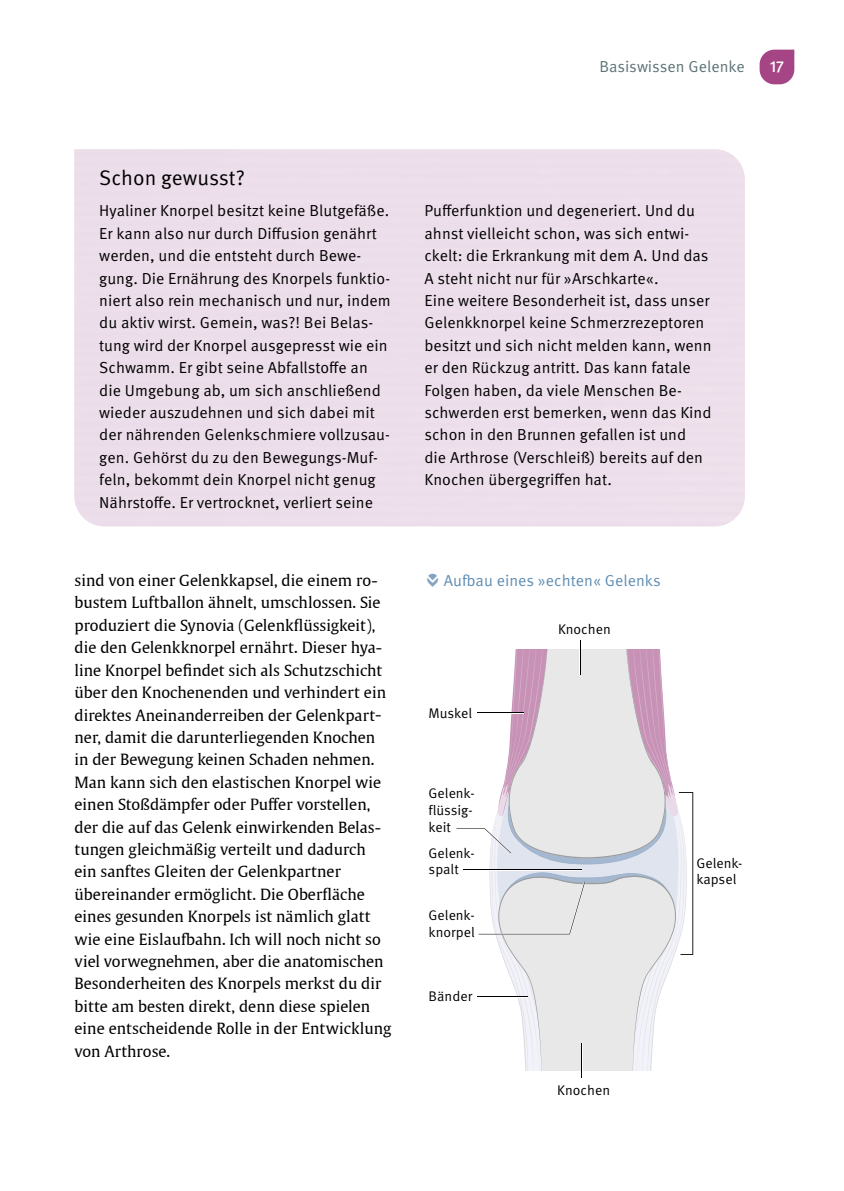
<style>
.page{position:relative;width:844px;height:1191px;background:#fff}
.page>*{position:absolute;margin:0;border:0;box-sizing:border-box;transform-origin:0 0}
.t1{font:21px "Meta Pro Norm";color:#000}
.t2{font:15.92px/22.4px "Meta Pro Norm";letter-spacing:.005em;color:#000}
.t3{font:15.92px "Meta Pro Norm";letter-spacing:.005em;color:#5f8db3}
.t4{font:15.92px "Meta Pro Norm";letter-spacing:-.005em;color:#5e7276}
.t5{font:500 15.92px "Meta Pro";color:#fff}
.t6{font:15.4px/22.4px "Thieme Gulliver 2011";letter-spacing:.005em;color:#000}
.t7{font:14px/16.8px "Meta Pro Norm";color:#000}
.s1{font-family:"MVS Buttons 2012";font-size:14.53px;color:#84a2c2}
</style>
<div class="page">
<svg style="left:759px;top:50px;width:35px;height:34px"></svg>
<svg style="left:456px;top:640px;width:238px;height:438px;fill:#e8e8e9"></svg>
<p class="t4" style="left:599px;top:55px;width:146px">Basiswissen Gelenke</p>
<p class="t5" style="left:769px;top:55px;width:16px">17</p>
<h1 class="t1" style="left:99px;top:162px;width:147px">Schon gewusst?</h1>
<p class="t2" style="left:99px;top:198px;width:293px">Hyaliner Knorpel besitzt keine Blutgefäße.<br>Er kann also nur durch Diffusion genährt werden, und die entsteht durch Bewe&shy;gung. Die Ernährung des Knorpels funktio&shy;niert also rein mechanisch und nur, indem du aktiv wirst. Gemein, was?! Bei Belas&shy;tung wird der Knorpel ausgepresst wie ein Schwamm. Er gibt seine Abfallstoffe an die Umgebung ab, um sich anschließend wieder auszudehnen und sich dabei mit der nährenden Gelenkschmiere vollzusau&shy;gen. Gehörst du zu den Bewegungs-Muf&shy;feln, bekommt dein Knorpel nicht genug Nährstoffe. Er vertrocknet, verliert seine</p>
<p class="t2" style="left:424px;top:198px;width:288px">Pufferfunktion und degeneriert. Und du ahnst vielleicht schon, was sich entwi&shy;ckelt: die Erkrankung mit dem A. Und das A steht nicht nur für »Arschkarte«.<br>Eine weitere Besonderheit ist, dass unser Gelenkknorpel keine Schmerzrezeptoren besitzt und sich nicht melden kann, wenn er den Rückzug antritt. Das kann fatale Folgen haben, da viele Menschen Be&shy;schwerden erst bemerken, wenn das Kind schon in den Brunnen gefallen ist und die Arthrose (Verschleiß) bereits auf den Knochen übergegriffen hat.</p>
<p class="t6" style="left:74px;top:568px;width:318px">sind von einer Gelenkkapsel, die einem ro&shy;bustem Luftballon ähnelt, umschlossen. Sie produziert die Synovia (Gelenkflüssigkeit), die den Gelenkknorpel ernährt. Dieser hya&shy;line Knorpel befindet sich als Schutzschicht über den Knochenenden und verhindert ein direktes Aneinanderreiben der Gelenkpart&shy;ner, damit die darunterliegenden Knochen in der Bewegung keinen Schaden nehmen.<br>Man kann sich den elastischen Knorpel wie einen Stoßdämpfer oder Puffer vorstellen, der die auf das Gelenk einwirkenden Belas&shy;tungen gleichmäßig verteilt und dadurch ein sanftes Gleiten der Gelenkpartner übereinander ermöglicht. Die Oberfläche eines gesunden Knorpels ist nämlich glatt wie eine Eislaufbahn. Ich will noch nicht so viel vorwegnehmen, aber die anatomischen Besonderheiten des Knorpels merkst du dir bitte am besten direkt, denn diese spielen eine entscheidende Rolle in der Entwicklung von Arthrose.</p>
<p class="t3" style="left:427px;top:568px;width:235px"><span class="s1">Ö</span> Aufbau eines »echten« Gelenks</p>
<p class="t7" style="left:428px;top:703px;width:45px">Muskel</p>
<p class="t7" style="left:428px;top:784px;width:47px">Gelenk&shy;flüssig&shy;keit</p>
<p class="t7" style="left:428px;top:843px;width:47px">Gelenk&shy;spalt</p>
<p class="t7" style="left:428px;top:906px;width:48px">Gelenk&shy;knorpel</p>
<p class="t7" style="left:428px;top:987px;width:45px">Bänder</p>
<p class="t7" style="left:558px;top:620px;width:54px">Knochen</p>
<p class="t7" style="left:557px;top:1081px;width:54px">Knochen</p>
<p class="t7" style="left:696px;top:853px;width:47px">Gelenk&shy;kapsel</p>
</div>
